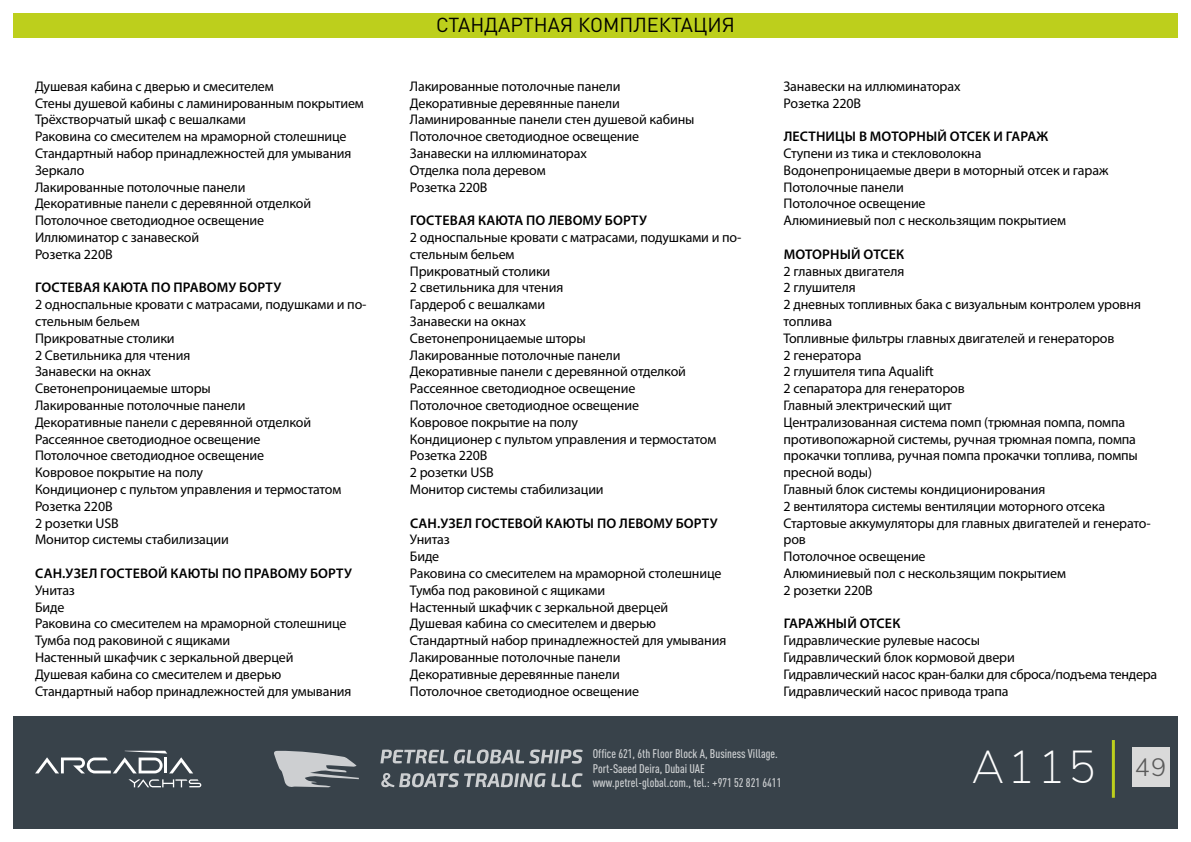
<style>
.page{position:relative;width:1191px;height:842px;background:#fff}
.page>*{position:absolute;margin:0;border:0;box-sizing:border-box;transform-origin:0 0}
.t1{font:200 46.1px "Nunito Sans";color:#fff}
.t2{font:20px "DIN Pro";color:#000}
.t3{font:14px/16.8px "Myriad Pro";letter-spacing:-.01em;color:#000}
.t4{font:600 14px "Myriad Pro";letter-spacing:.01em;color:#000}
.t5{font:500 condensed 12.4px/14.4px "DIN Pro";color:#fff}
</style>
<div class="page">
<div style="left:13px;top:716px;width:1165px;height:113px;background:#38424a"></div>
<div style="left:1131px;top:747px;width:38px;height:40px;background:#d9d9d9"></div>
<hr style="left:1111px;top:740px;width:3px;height:58px;background:#bdcf1c">
<svg style="left:128px;top:779px;width:73px;height:8px"></svg>
<svg style="left:35px;top:751px;width:158px;height:22px"></svg>
<svg style="left:274px;top:751px;width:85px;height:36px"></svg>
<svg style="left:380px;top:749px;width:68px;height:14px"></svg>
<svg style="left:454px;top:749px;width:128px;height:15px"></svg>
<svg style="left:381px;top:773px;width:164px;height:14px"></svg>
<svg style="left:551px;top:773px;width:31px;height:14px"></svg>
<div style="left:13px;top:13px;width:1165px;height:25px;background:#bdcf1c"></div>
<p class="t3" style="left:35px;top:77px;width:330px">Душевая кабина с дверью и смесителем<br>Стены душевой кабины с ламинированным покрытием Трёхстворчатый шкаф с вешалками<br>Раковина со смесителем на мраморной столешнице Стандартный набор принадлежностей для умывания Зеркало<br>Лакированные потолочные панели<br>Декоративные панели с деревянной отделкой Потолочное светодиодное освещение<br>Иллюминатор с занавеской<br>Розетка 220В</p>
<p class="t4" style="left:35px;top:280px;width:247px">ГОСТЕВАЯ КАЮТА ПО ПРАВОМУ БОРТУ</p>
<p class="t3" style="left:35px;top:296px;width:333px">2 односпальные кровати с матрасами, подушками и по&shy;стельным бельем<br>Прикроватные столики<br>2 Светильника для чтения<br>Занавески на окнах<br>Светонепроницаемые шторы<br>Лакированные потолочные панели<br>Декоративные панели с деревянной отделкой<br>Рассеянное светодиодное освещение<br>Потолочное светодиодное освещение<br>Ковровое покрытие на полу<br>Кондиционер с пультом управления и термостатом<br>Розетка 220В<br>2 розетки USB<br>Монитор системы стабилизации</p>
<p class="t4" style="left:35px;top:566px;width:318px">САН.УЗЕЛ ГОСТЕВОЙ КАЮТЫ ПО ПРАВОМУ БОРТУ</p>
<p class="t3" style="left:35px;top:581px;width:318px">Унитаз<br>Биде<br>Раковина со смесителем на мраморной столешнице<br>Тумба под раковиной с ящиками<br>Настенный шкафчик с зеркальной дверцей<br>Душевая кабина со смесителем и дверью<br>Стандартный набор принадлежностей для умывания</p>
<h2 class="t2" style="left:436px;top:9px;width:300px">СТАНДАРТНАЯ КОМПЛЕКТАЦИЯ</h2>
<p class="t3" style="left:410px;top:77px;width:286px">Лакированные потолочные панели<br>Декоративные деревянные панели<br>Ламинированные панели стен душевой кабины<br>Потолочное светодиодное освещение<br>Занавески на иллюминаторах<br>Отделка пола деревом<br>Розетка 220В</p>
<p class="t4" style="left:410px;top:213px;width:238px">ГОСТЕВАЯ КАЮТА ПО ЛЕВОМУ БОРТУ</p>
<p class="t3" style="left:410px;top:229px;width:333px">2 односпальные кровати с матрасами, подушками и по&shy;стельным бельем<br>Прикроватный столики<br>2 светильника для чтения<br>Гардероб с вешалками<br>Занавески на окнах<br>Светонепроницаемые шторы<br>Лакированные потолочные панели<br>Декоративные панели с деревянной отделкой<br>Рассеянное светодиодное освещение<br>Потолочное светодиодное освещение<br>Ковровое покрытие на полу<br>Кондиционер с пультом управления и термостатом<br>Розетка 220В<br>2 розетки USB<br>Монитор системы стабилизации</p>
<p class="t4" style="left:410px;top:515px;width:309px">САН.УЗЕЛ ГОСТЕВОЙ КАЮТЫ ПО ЛЕВОМУ БОРТУ</p>
<p class="t3" style="left:410px;top:531px;width:318px">Унитаз<br>Биде<br>Раковина со смесителем на мраморной столешнице<br>Тумба под раковиной с ящиками<br>Настенный шкафчик с зеркальной дверцей<br>Душевая кабина со смесителем и дверью<br>Стандартный набор принадлежностей для умывания<br>Лакированные потолочные панели<br>Декоративные деревянные панели<br>Потолочное светодиодное освещение</p>
<p class="t3" style="left:783px;top:77px;width:178px">Занавески на иллюминаторах<br>Розетка 220В</p>
<p class="t4" style="left:783px;top:129px;width:266px">ЛЕСТНИЦЫ В МОТОРНЫЙ ОТСЕК И ГАРАЖ</p>
<p class="t3" style="left:783px;top:145px;width:326px">Ступени из тика и стекловолокна Водонепроницаемые двери в моторный отсек и гараж Потолочные панели<br>Потолочное освещение<br>Алюминиевый пол с нескользящим покрытием</p>
<p class="t4" style="left:783px;top:246px;width:122px">МОТОРНЫЙ ОТСЕК</p>
<p class="t3" style="left:783px;top:262px;width:369px">2 главных двигателя<br>2 глушителя<br>2 дневных топливных бака с визуальным контролем уровня топлива<br>Топливные фильтры главных двигателей и генераторов<br>2 генератора<br>2 глушителя типа Aqualift<br>2 сепаратора для генераторов<br>Главный электрический щит<br>Централизованная система помп (трюмная помпа, помпа противопожарной системы, ручная трюмная помпа, помпа прокачки топлива, ручная помпа прокачки топлива, помпы пресной воды)<br>Главный блок системы кондиционирования<br>2 вентилятора системы вентиляции моторного отсека Стартовые аккумуляторы для главных двигателей и генерато&shy;ров<br>Потолочное освещение<br>Алюминиевый пол с нескользящим покрытием<br>2 розетки 220В</p>
<p class="t4" style="left:783px;top:616px;width:118px">ГАРАЖНЫЙ ОТСЕК</p>
<p class="t3" style="left:783px;top:632px;width:375px">Гидравлические рулевые насосы<br>Гидравлический блок кормовой двери<br>Гидравлический насос кран-балки для сброса/подъема тендера Гидравлический насос привода трапа</p>
<p class="t5" style="left:592px;top:746px;width:190px">Office 621, 6th Floor Block A, Business Village.<br>Port-Saeed Deira, Dubai UAE www.petrel-global.com., tel.: +971 52 821 6411</p>
<h1 class="t1" style="left:971px;top:733px;width:196px">A115 <sup>49</sup></h1>
</div>
